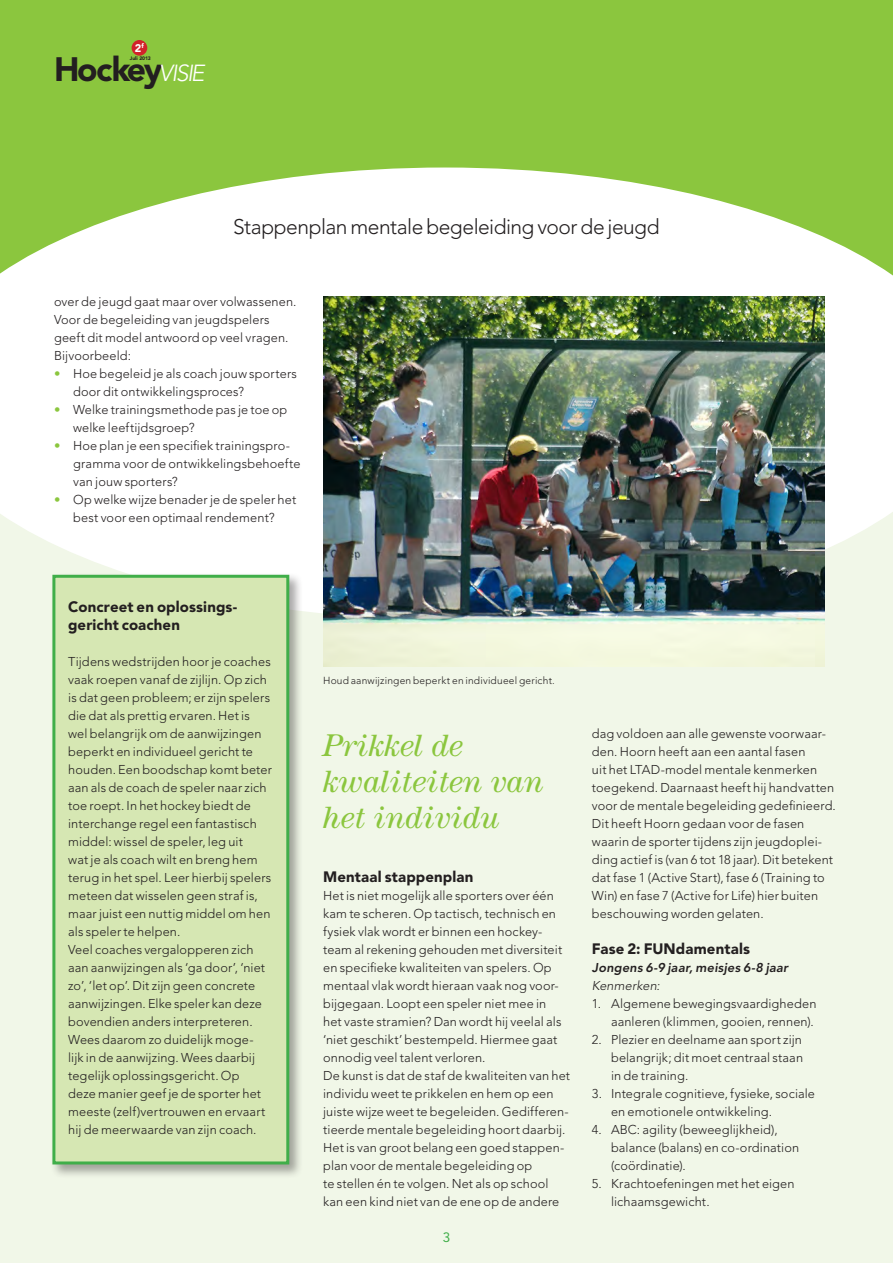
<style>
.page{position:relative;width:893px;height:1263px;background:#f1f7e8}
.page>*{position:absolute;margin:0;border:0;box-sizing:border-box;transform-origin:0 0}
.t1{font:900 33.6px "Avenir LT Std";letter-spacing:-.065em;color:#231f20}
._01_STREAMER{font:italic 31.5px/36px "Century Std";color:#8bc63e}
.t2{font:italic 300 23.1px "Avenir LT Std";letter-spacing:-.07em;color:#fff}
.COVER_KOPREGEL{font:300 21px "Avenir LT Std";letter-spacing:-.025em;color:#231f20}
._05_TUSSENKOP{font:900 15px "Avenir LT Std";letter-spacing:.01em;color:#231f20}
._12_KADERKOP{font:900 15px/18px "Avenir LT Std";letter-spacing:.005em;color:#231f20}
._06_BROOD{font:13.5px "Avenir LT Std";color:#40ae49}
._13_KADERTEKST{font:300 12.75px/18px "Avenir LT Std";letter-spacing:.01em;color:#231f20}
._13_KADERTEKST-2{font:italic 800 12.75px "Avenir LT Std";letter-spacing:.015em;color:#231f20}
._13_KADERTEKST-3{font:italic 300 12.75px "Avenir LT Std";letter-spacing:.01em;color:#231f20}
.t3{font:900 11.1px "Avenir LT Std";color:#fff}
._08_BIJSCHRIFT{font:300 10.2px "Avenir LT Std";letter-spacing:.02em;color:#231f20}
.t4{font:900 5.1px "Avenir LT Std";letter-spacing:-.015em;color:#231f20}
.s1{color:#8bc63e}
</style>
<div class="page">
<div style="left:0;top:0;width:893px;height:319px;background:#8bc63e"></div>
<svg style="left:0;top:167px;width:893px;height:453px;fill:#fff"></svg>
<div style="left:132px;top:40px;width:15px;height:16px;background:#d1232a;border-radius:50%"></div>
<div style="left:50px;top:572px;width:253px;height:606px;background:#231f20;opacity:.39"></div>
<div style="left:54px;top:576px;width:234px;height:587px;background:#d6e7b3"></div>
<div style="left:52px;top:575px;width:237px;height:589px;border:3px solid #40ae49"></div>
<img style="left:323px;top:297px;width:501px;height:369px">
<p class="t3" style="left:135px;top:41px;width:11px">2<sup>f</sup></p>
<p class="t1" style="left:54px;top:49px;width:110px">Hockey</p>
<p class="t2" style="left:159px;top:59px;width:47px">VISIE</p>
<p class="t4" style="left:130px;top:55px;width:22px">Juli 2013</p>
<p class="COVER_KOPREGEL" style="left:233px;top:214px;width:428px">Stappenplan mentale begeleiding voor de jeugd</p>
<p class="_13_KADERTEKST" style="left:54px;top:293px;width:244px">over de jeugd gaat maar over volwassenen.</p>
<p class="_13_KADERTEKST" style="left:54px;top:311px;width:236px">Voor de begeleiding van jeugdspelers geeft dit model antwoord op veel vragen.<br>Bijvoorbeeld:</p>
<p class="_13_KADERTEKST" style="left:73px;top:365px;width:225px;text-indent:-19px"><span class="s1">•</span> Hoe begeleid je als coach jouw sporters door dit ontwikkelingsproces?</p>
<p class="_13_KADERTEKST" style="left:73px;top:401px;width:216px;text-indent:-19px"><span class="s1">•</span> Welke trainingsmethode pas je toe op welke leeftijdsgroep?</p>
<p class="_13_KADERTEKST" style="left:73px;top:437px;width:229px;text-indent:-19px"><span class="s1">•</span> Hoe plan je een specifiek trainingspro&shy;gramma voor de ontwikkelingsbehoefte van jouw sporters?</p>
<p class="_13_KADERTEKST" style="left:54px;top:491px;width:244px;text-align:center"><span class="s1">•</span> Op welke wijze benader je de speler het best voor een optimaal rendement?</p>
<p class="_12_KADERKOP" style="left:68px;top:598px;width:171px">Concreet en oplossings&shy;gericht coachen</p>
<p class="_13_KADERTEKST" style="left:68px;top:653px;width:205px">Tijdens wedstrijden hoor je coaches vaak roepen vanaf de zijlijn. Op zich is dat geen probleem; er zijn spelers die dat als prettig ervaren. Het is wel belangrijk om de aanwijzingen beperkt en individueel gericht te houden. Een boodschap komt beter aan als de coach de speler naar zich toe roept. In het hockey biedt de interchange regel een fantastisch middel: wissel de speler, leg uit<br>wat je als coach wilt en breng hem terug in het spel. Leer hierbij spelers meteen dat wisselen geen straf is, maar juist een nuttig middel om hen als speler te helpen.</p>
<p class="_13_KADERTEKST" style="left:68px;top:941px;width:199px">Veel coaches vergalopperen zich aan aanwijzingen als ‘ga door’, ‘niet zo’, ‘let op’. Dit zijn geen concrete aanwijzingen. Elke speler kan deze bovendien anders interpreteren.<br>Wees daarom zo duidelijk moge&shy;lijk in de aanwijzing. Wees daarbij tegelijk oplossingsgericht. Op deze manier geef je de sporter het meeste (zelf)vertrouwen en ervaart hij de meerwaarde van zijn coach.</p>
<p class="_08_BIJSCHRIFT" style="left:323px;top:674px;width:233px">Houd aanwijzingen beperkt en individueel gericht.</p>
<p class="_01_STREAMER" style="left:323px;top:727px;width:141px">Prikkel de</p>
<p class="_01_STREAMER" style="left:323px;top:763px;width:222px">kwaliteiten van het individu</p>
<p class="_05_TUSSENKOP" style="left:323px;top:868px;width:152px">Mentaal stappenplan</p>
<p class="_13_KADERTEKST" style="left:323px;top:887px;width:241px">Het is niet mogelijk alle sporters over één kam te scheren. Op tactisch, technisch en fysiek vlak wordt er binnen een hockey&shy;team al rekening gehouden met diversiteit en specifieke kwaliteiten van spelers. Op mentaal vlak wordt hieraan vaak nog voor&shy;bijgegaan. Loopt een speler niet mee in het vaste stramien? Dan wordt hij veelal als ‘niet geschikt’ bestempeld. Hiermee gaat onnodig veel talent verloren.</p>
<p class="_13_KADERTEKST" style="left:323px;top:1067px;width:248px">De kunst is dat de staf de kwaliteiten van het individu weet te prikkelen en hem op een juiste wijze weet te begeleiden. Gedifferen&shy;tieerde mentale begeleiding hoort daarbij.<br>Het is van groot belang een goed stappen&shy;plan voor de mentale begeleiding op<br>te stellen én te volgen. Net als op school kan een kind niet van de ene op de andere</p>
<p class="_06_BROOD" style="left:443px;top:1229px;width:9px">3</p>
<p class="_13_KADERTEKST" style="left:592px;top:725px;width:245px">dag voldoen aan alle gewenste voorwaar&shy;den. Hoorn heeft aan een aantal fasen<br>uit het LTAD-model mentale kenmerken toegekend. Daarnaast heeft hij handvatten voor de mentale begeleiding gedefinieerd.<br>Dit heeft Hoorn gedaan voor de fasen waarin de sporter tijdens zijn jeugdoplei&shy;ding actief is (van 6 tot 18 jaar). Dit betekent dat fase 1 (Active Start), fase 6 (Training to Win) en fase 7 (Active for Life) hier buiten beschouwing worden gelaten.</p>
<p class="_05_TUSSENKOP" style="left:592px;top:940px;width:160px">Fase 2: FUNdamentals</p>
<p class="_13_KADERTEKST-2" style="left:592px;top:960px;width:198px">Jongens 6-9 jaar, meisjes 6-8 jaar</p>
<p class="_13_KADERTEKST-3" style="left:592px;top:978px;width:69px">Kenmerken:</p>
<p class="_13_KADERTEKST" style="left:592px;top:995px;width:226px;text-align:right">1. Algemene bewegingsvaardigheden aanleren (klimmen, gooien, rennen).</p>
<p class="_13_KADERTEKST" style="left:611px;top:1031px;width:194px;text-align:justify;text-indent:-19px">2. Plezier en deelname aan sport zijn belangrijk; dit moet centraal staan in de training.</p>
<p class="_13_KADERTEKST" style="left:611px;top:1085px;width:205px;text-indent:-19px">3. Integrale cognitieve, fysieke, sociale en emotionele ontwikkeling.</p>
<p class="_13_KADERTEKST" style="left:611px;top:1121px;width:190px;text-indent:-19px">4. ABC: agility (beweeglijkheid), balance (balans) en co-ordination (coördinatie).</p>
<p class="_13_KADERTEKST" style="left:611px;top:1175px;width:185px;text-indent:-19px">5. Krachtoefeningen met het eigen lichaamsgewicht.</p>
</div>
